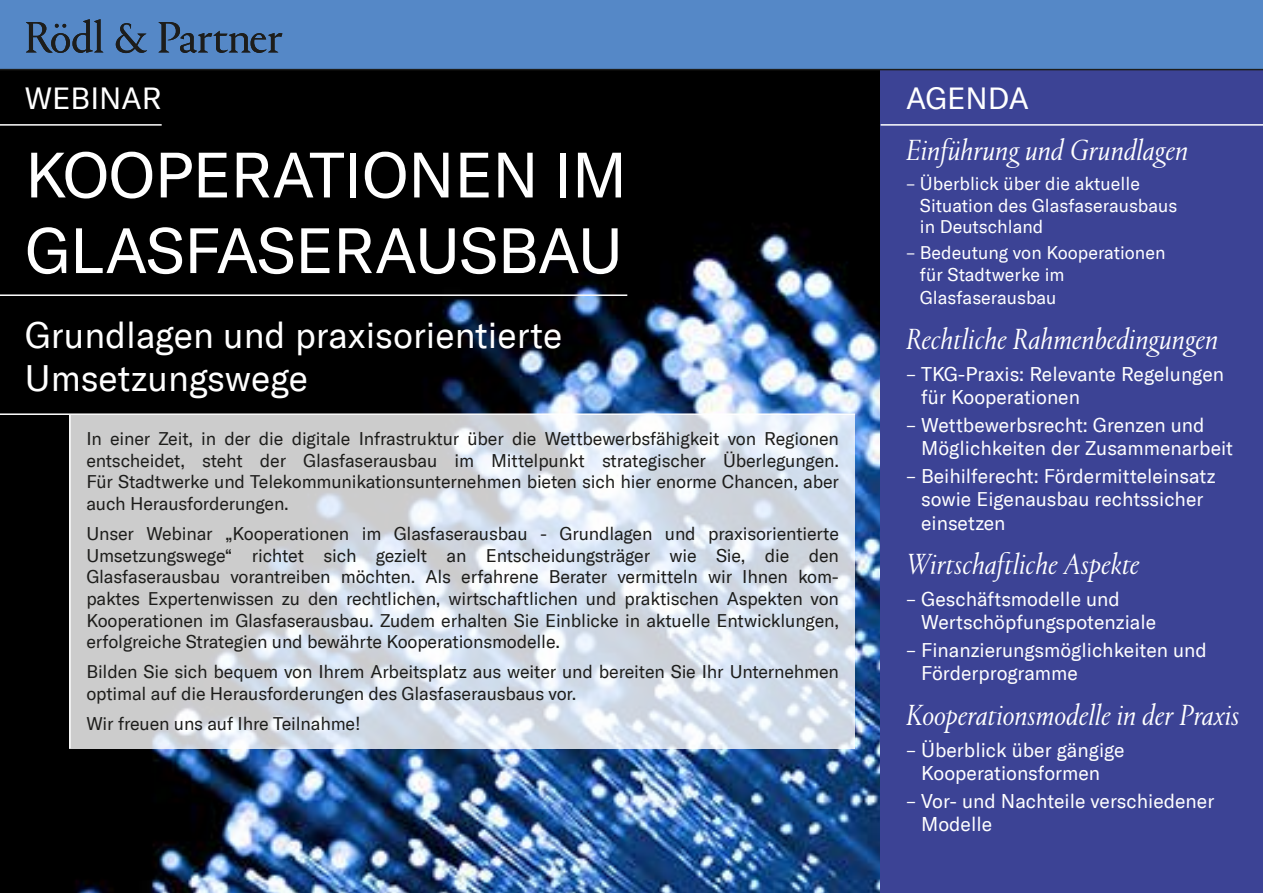
<style>
.page{position:relative;width:1263px;height:893px;background:#fff}
.page>*{position:absolute;margin:0;border:0;box-sizing:border-box;transform-origin:0 0}
.t1{font:63px/75.6px "GT America";letter-spacing:-.01em;color:#fff}
.t2{font:36px/43.2px "GT America";color:#fff}
.t3{font:italic 300 30px "Portrait TT";color:#fff}
.t4{font:30px "GT America";color:#fff}
.t5{font:19.5px/23.4px "GT America";color:#fff}
.t6{font:18px/21.6px "GT America";letter-spacing:-.01em;color:#1d1d1b;text-align:justify}
.t7{font:18px/21.6px "GT America";color:#fff}
</style>
<div class="page">
<img style="left:0;top:70px;width:880px;height:823px">
<svg style="left:71px;top:415px;width:784px;height:333px;background:#d5dae1"></svg>
<div style="left:880px;top:69px;width:383px;height:824px;background:#3c4395"></div>
<hr style="left:880px;top:124px;width:383px;height:2px;background:#fff">
<div style="left:0;top:0;width:1263px;height:69px;background:#5588c7"></div>
<hr style="left:0;top:69px;width:1263px;height:1px;background:#1d1d1b">
<hr style="left:0;top:124px;width:162px;height:2px;background:#fff">
<hr style="left:0;top:294px;width:627px;height:2px;background:#fff">
<svg style="left:26px;top:19px;width:256px;height:34px"></svg>
<hr style="left:0;top:413px;width:855px;height:2px;background:#fff">
<hr style="left:69px;top:415px;width:2px;height:333px;background:#fff">
<h3 class="t4" style="left:25px;top:81px;width:138px">WEBINAR</h3>
<h1 class="t1" style="left:25px;top:137px;width:604px">KOOPERATIONEN IM<br>GLASFASERAUSBAU</h1>
<h2 class="t2" style="left:25px;top:314px;width:539px">Grundlagen und praxisorientierte<br>Umsetzungswege</h2>
<p class="t6" style="left:86px;top:428px;width:754px">In einer Zeit, in der die digitale Infrastruktur über die Wettbewerbsfähigkeit von Regionen entscheidet, steht der Glasfaserausbau im Mittelpunkt strategischer Überlegungen.<br>Für Stadtwerke und Telekommunikationsunternehmen bieten sich hier enorme Chancen, aber auch Herausforderungen.</p>
<p class="t6" style="left:86px;top:523px;width:754px">Unser Webinar „Kooperationen im Glasfaserausbau - Grundlagen und praxisorientierte Umsetzungswege“ richtet sich gezielt an Entscheidungsträger wie Sie, die den Glasfaserausbau vorantreiben möchten. Als erfahrene Berater vermitteln wir Ihnen kom&shy;paktes Expertenwissen zu den rechtlichen, wirtschaftlichen und praktischen Aspekten von Kooperationen im Glasfaserausbau. Zudem erhalten Sie Einblicke in aktuelle Entwicklungen, erfolgreiche Strategien und bewährte Kooperationsmodelle.</p>
<p class="t6" style="left:86px;top:661px;width:754px">Bilden Sie sich bequem von Ihrem Arbeitsplatz aus weiter und bereiten Sie Ihr Unternehmen optimal auf die Herausforderungen des Glasfaserausbaus vor.</p>
<p class="t6" style="left:86px;top:713px;width:276px">Wir freuen uns auf Ihre Teilnahme!</p>
<h3 class="t4" style="left:906px;top:81px;width:124px">AGENDA</h3>
<h3 class="t3" style="left:906px;top:130px;width:284px">Einführung und Grundlagen</h3>
<p class="t7" style="left:920px;top:173px;width:259px;text-indent:-14px">– Überblick über die aktuelle<br>Situation des Glasfaserausbaus in Deutschland</p>
<p class="t7" style="left:920px;top:242px;width:247px;text-indent:-14px">– Bedeutung von Kooperationen für Stadtwerke im</p>
<p class="t7" style="left:920px;top:287px;width:138px">Glasfaserausbau</p>
<h3 class="t3" style="left:906px;top:319px;width:314px">Rechtliche Rahmenbedingungen</h3>
<p class="t5" style="left:921px;top:362px;width:304px;text-indent:-15px">– TKG-Praxis: Relevante Regelungen für Kooperationen</p>
<p class="t5" style="left:921px;top:413px;width:313px;text-indent:-15px">– Wettbewerbsrecht: Grenzen und<br>Möglichkeiten der Zusammenarbeit</p>
<p class="t5" style="left:921px;top:464px;width:296px;text-indent:-15px">– Beihilferecht: Fördermitteleinsatz sowie Eigenausbau rechtssicher einsetzen</p>
<h3 class="t3" style="left:906px;top:544px;width:235px">Wirtschaftliche Aspekte</h3>
<p class="t5" style="left:921px;top:587px;width:237px;text-indent:-15px">– Geschäftsmodelle und<br>Wertschöpfungspotenziale</p>
<p class="t5" style="left:921px;top:638px;width:287px;text-indent:-15px">– Finanzierungsmöglichkeiten und<br>Förderprogramme</p>
<h3 class="t3" style="left:906px;top:695px;width:335px">Kooperationsmodelle in der Praxis</h3>
<p class="t5" style="left:906px;top:738px;width:220px;text-align:center">– Überblick über gängige<br>Kooperationsformen</p>
<p class="t5" style="left:921px;top:789px;width:295px;text-indent:-15px">– Vor- und Nachteile verschiedener<br>Modelle</p>
</div>
